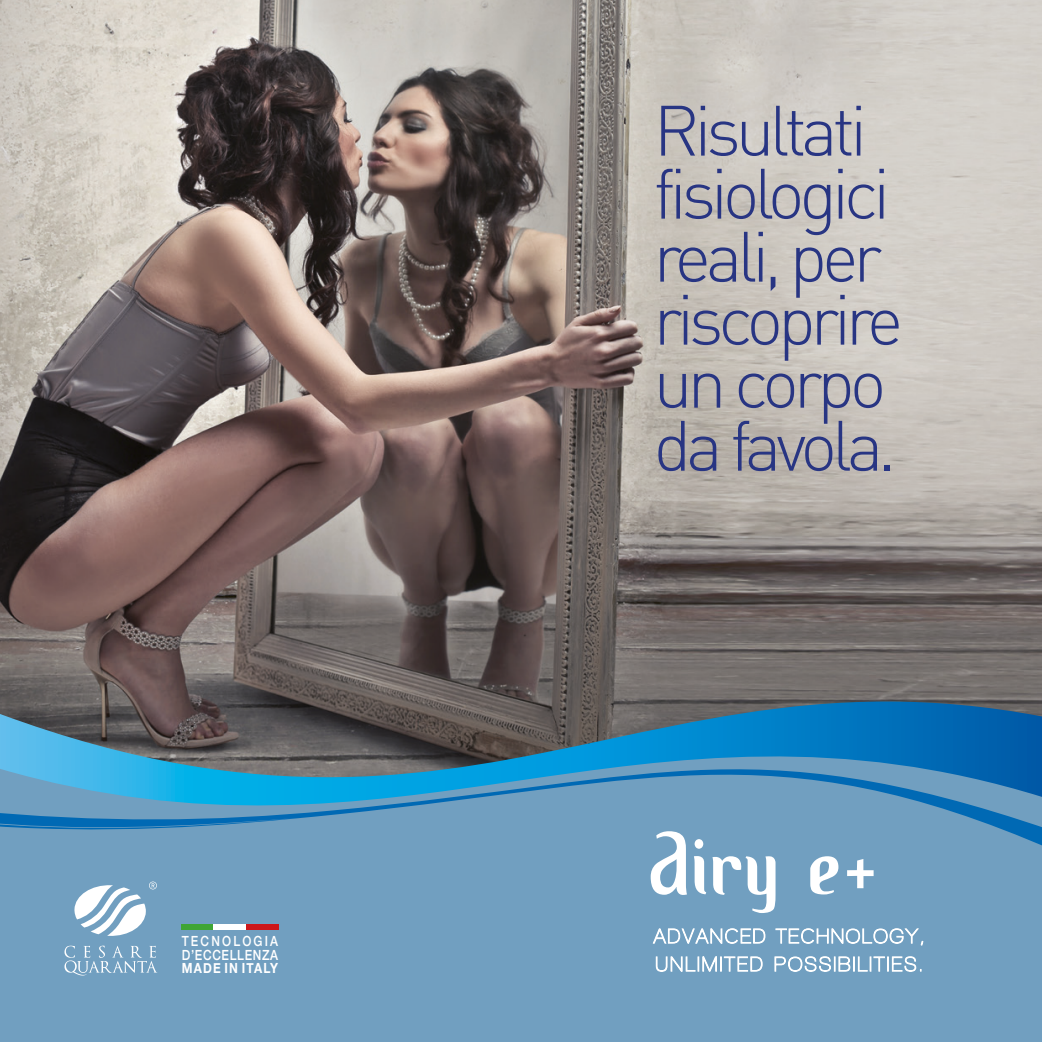
<style>
.page{position:relative;width:1042px;height:1042px;background:#fff}
.page>*{position:absolute;margin:0;border:0;box-sizing:border-box;transform-origin:0 0}
.t1{font:96.25px "Albino";color:#fff;scale:.9 1}
.t2{font:300 70px/63px "DIN";letter-spacing:-.075em;color:#283583}
.t3{font:500 14px "Helvetica Neue";letter-spacing:.055em;color:#fff;scale:.85 1}
.t4{font:700 14px "Helvetica Neue";letter-spacing:.1em;color:#fff;scale:.85 1}
.t5{font:500 14px "Helvetica Neue";letter-spacing:.18em;color:#fff;scale:.85 1}
</style>
<div class="page">
<img style="left:0;top:0;width:1042px;height:701px">
<div style="left:0;top:863px;width:1042px;height:179px;background:#719fc0"></div>
<svg style="left:0;top:701px;width:1042px;height:5px;background:#52585e"></svg>
<svg style="left:0;top:706px;width:1042px;height:157px;background:#4d88ac"></svg>
<svg style="left:64px;top:881px;width:93px;height:94px"></svg>
<svg style="left:652px;top:926px;width:114px;height:19px"></svg>
<svg style="left:655px;top:953px;width:108px;height:20px;background:#93b6cf"></svg>
<svg style="left:774px;top:926px;width:150px;height:46px;background:#8db2cc"></svg>
<div style="left:182px;top:923px;width:32px;height:6px;background:#3fa535"></div>
<div style="left:246px;top:923px;width:32px;height:6px;background:#cd171a"></div>
<div style="left:214px;top:923px;width:32px;height:6px;background:#fff"></div>
<p class="t5" style="left:182px;top:930px;width:115px">TECNOLOGIA</p>
<p class="t3" style="left:182px;top:943px;width:115px">D’ECCELLENZA</p>
<p class="t4" style="left:182px;top:957px;width:115px">MADE IN ITALY</p>
<p class="t2" style="left:653px;top:98px;width:215px">Risultati</p>
<p class="t2" style="left:653px;top:161px;width:238px">fisiologici reali, per</p>
<p class="t2" style="left:653px;top:287px;width:251px">riscoprire</p>
<p class="t2" style="left:653px;top:350px;width:245px">un corpo da favola.</p>
<p class="t1" style="left:656px;top:817px;width:253px">Airy e+</p>
</div>
